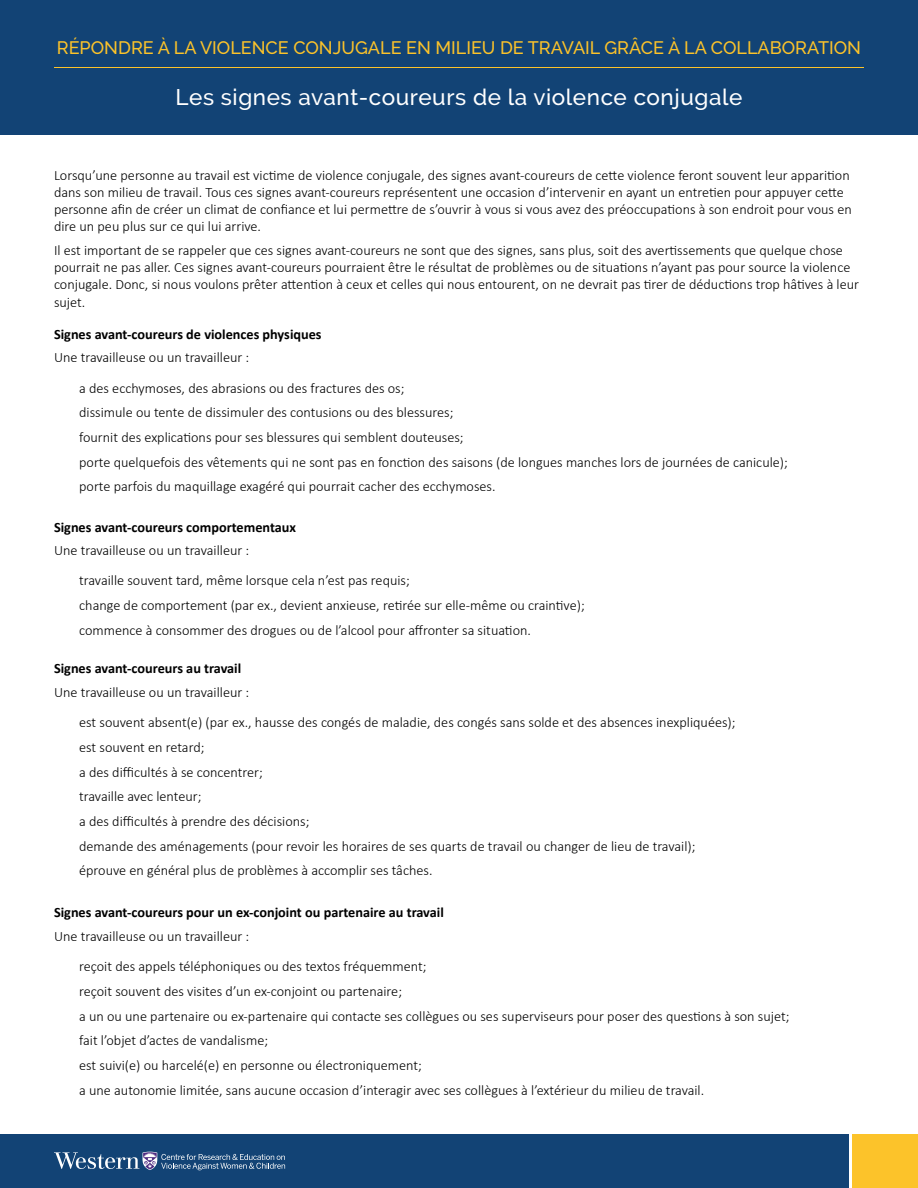
<style>
.page{position:relative;width:918px;height:1188px;background:#fff}
.page>*{position:absolute;margin:0;border:0;box-sizing:border-box;transform-origin:0 0}
.Header_1{font:500 22.5px "Raleway";letter-spacing:.025em;color:#fff}
.t1{font:500 18px "Raleway";color:#fcc32a}
.Paragraph_01{font:300 14.25px/17.1px "Calibri";color:#000}
.Paragraph_01-2{font:700 14.25px "Calibri";color:#000}
</style>
<div class="page">
<div style="left:0;top:0;width:918px;height:135px;background:#124375"></div>
<hr style="left:54px;top:67px;width:810px;height:1px;background:#fcc32a">
<div style="left:0;top:1134px;width:848px;height:54px;background:#124375"></div>
<div style="left:853px;top:1134px;width:65px;height:54px;background:#fcc32a"></div>
<svg style="left:54px;top:1152px;width:231px;height:18px"></svg>
<p class="t1" style="left:57px;top:37px;width:806px">RÉPONDRE À LA VIOLENCE CONJUGALE EN MILIEU DE TRAVAIL GRÂCE À LA COLLABORATION</p>
<h1 class="Header_1" style="left:176px;top:84px;width:568px">Les signes avant-coureurs de la violence conjugale</h1>
<p class="Paragraph_01" style="left:54px;top:167px;width:799px">Lorsqu’une personne au travail est victime de violence conjugale, des signes avant-coureurs de cette violence feront souvent leur apparition dans son milieu de travail. Tous ces signes avant-coureurs représentent une occasion d’intervenir en ayant un entretien pour appuyer cette personne afin de créer un climat de confiance et lui permettre de s’ouvrir à vous si vous avez des préoccupations à son endroit pour vous en dire un peu plus sur ce qui lui arrive.</p>
<p class="Paragraph_01" style="left:54px;top:242px;width:807px">Il est important de se rappeler que ces signes avant-coureurs ne sont que des signes, sans plus, soit des avertissements que quelque chose pourrait ne pas aller. Ces signes avant-coureurs pourraient être le résultat de problèmes ou de situations n’ayant pas pour source la violence conjugale. Donc, si nous voulons prêter attention à ceux et celles qui nous entourent, on ne devrait pas tirer de déductions trop hâtives à leur sujet.</p>
<p class="Paragraph_01-2" style="left:54px;top:325px;width:269px">Signes avant-coureurs de violences physiques</p>
<p class="Paragraph_01" style="left:54px;top:349px;width:197px">Une travailleuse ou un travailleur :</p>
<p class="Paragraph_01" style="left:79px;top:379px;width:327px">a des ecchymoses, des abrasions ou des fractures des os;</p>
<p class="Paragraph_01" style="left:79px;top:404px;width:376px">dissimule ou tente de dissimuler des contusions ou des blessures;</p>
<p class="Paragraph_01" style="left:79px;top:428px;width:386px">fournit des explications pour ses blessures qui semblent douteuses;</p>
<p class="Paragraph_01" style="left:79px;top:453px;width:710px">porte quelquefois des vêtements qui ne sont pas en fonction des saisons (de longues manches lors de journées de canicule);</p>
<p class="Paragraph_01" style="left:79px;top:478px;width:418px">porte parfois du maquillage exagéré qui pourrait cacher des ecchymoses.</p>
<p class="Paragraph_01-2" style="left:54px;top:518px;width:244px">Signes avant-coureurs comportementaux</p>
<p class="Paragraph_01" style="left:54px;top:542px;width:197px">Une travailleuse ou un travailleur :</p>
<p class="Paragraph_01" style="left:79px;top:572px;width:332px">travaille souvent tard, même lorsque cela n’est pas requis;</p>
<p class="Paragraph_01" style="left:79px;top:597px;width:507px">change de comportement (par ex., devient anxieuse, retirée sur elle-même ou craintive);</p>
<p class="Paragraph_01" style="left:79px;top:621px;width:453px">commence à consommer des drogues ou de l’alcool pour affronter sa situation.</p>
<p class="Paragraph_01-2" style="left:54px;top:659px;width:189px">Signes avant-coureurs au travail</p>
<p class="Paragraph_01" style="left:54px;top:684px;width:197px">Une travailleuse ou un travailleur :</p>
<p class="Paragraph_01" style="left:79px;top:714px;width:658px">est souvent absent(e) (par ex., hausse des congés de maladie, des congés sans solde et des absences inexpliquées);</p>
<p class="Paragraph_01" style="left:79px;top:738px;width:127px">est souvent en retard;</p>
<p class="Paragraph_01" style="left:79px;top:763px;width:185px">a des difficultés à se concentrer;</p>
<p class="Paragraph_01" style="left:79px;top:788px;width:124px">travaille avec lenteur;</p>
<p class="Paragraph_01" style="left:79px;top:812px;width:232px">a des difficultés à prendre des décisions;</p>
<p class="Paragraph_01" style="left:79px;top:837px;width:618px">demande des aménagements (pour revoir les horaires de ses quarts de travail ou changer de lieu de travail);</p>
<p class="Paragraph_01" style="left:79px;top:862px;width:355px">éprouve en général plus de problèmes à accomplir ses tâches.</p>
<p class="Paragraph_01-2" style="left:54px;top:904px;width:391px">Signes avant-coureurs pour un ex-conjoint ou partenaire au travail</p>
<p class="Paragraph_01" style="left:54px;top:928px;width:197px">Une travailleuse ou un travailleur :</p>
<p class="Paragraph_01" style="left:79px;top:958px;width:349px">reçoit des appels téléphoniques ou des textos fréquemment;</p>
<p class="Paragraph_01" style="left:79px;top:983px;width:324px">reçoit souvent des visites d’un ex-conjoint ou partenaire;</p>
<p class="Paragraph_01" style="left:79px;top:1007px;width:712px">a un ou une partenaire ou ex-partenaire qui contacte ses collègues ou ses superviseurs pour poser des questions à son sujet;</p>
<p class="Paragraph_01" style="left:79px;top:1032px;width:190px">fait l’objet d’actes de vandalisme;</p>
<p class="Paragraph_01" style="left:79px;top:1056px;width:344px">est suivi(e) ou harcelé(e) en personne ou électroniquement;</p>
<p class="Paragraph_01" style="left:79px;top:1081px;width:627px">a une autonomie limitée, sans aucune occasion d’interagir avec ses collègues à l’extérieur du milieu de travail.</p>
</div>
